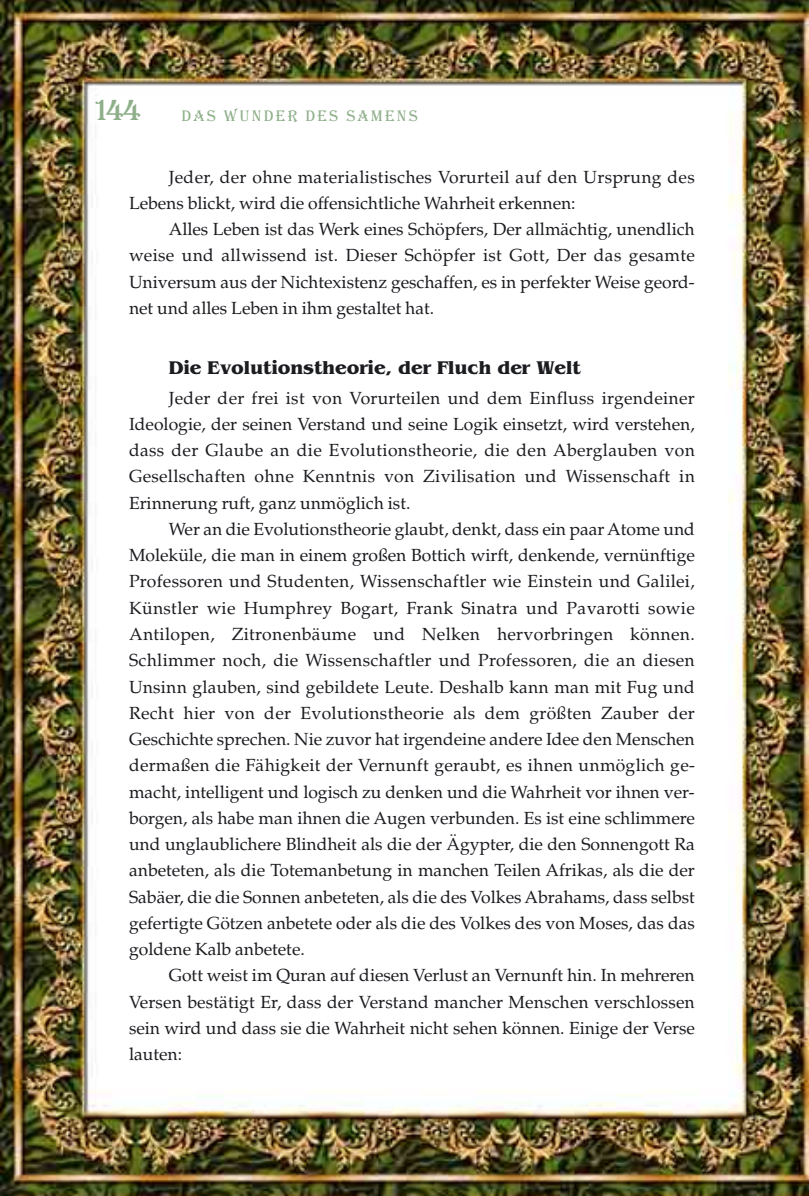
<style>
.page{position:relative;width:809px;height:1196px;background:#fff}
.page>*{position:absolute;margin:0;border:0;box-sizing:border-box;transform-origin:0 0}
.t1{font:42px "Algerian T";color:#8eaf89}
.t2{font:700 19.25px "Benquiat";color:#1b1c20}
.t3{font:17.5px/26.2px "Palatino Turk";color:#1b1c20;text-align:justify}
.t4{font:15.75px "Algerian T";letter-spacing:.15em;color:#8eaf89}
</style>
<div class="page">
<img style="left:1px;top:0;width:807px;height:1196px">
<h1 class="t1" style="left:96px;top:81px;width:46px">144</h1>
<p class="t4" style="left:181px;top:106px;width:238px">DAS WUNDER DES SAMENS</p>
<p class="t3" style="left:129px;top:166px;width:567px;text-indent:40px">Jeder, der ohne materialistisches Vorurteil auf den Ursprung des<br>Lebens blickt, wird die offensichtliche Wahrheit erkennen:</p>
<p class="t3" style="left:129px;top:219px;width:567px;text-indent:40px">Alles Leben ist das Werk eines Schöpfers, Der allmächtig, unendlich weise und allwissend ist. Dieser Schöpfer ist Gott, Der das gesamte Universum aus der Nichtexistenz geschaffen, es in perfekter Weise geord&shy;net und alles Leben in ihm gestaltet hat.</p>
<p class="t2" style="left:169px;top:359px;width:414px">Die Evolutionstheorie, der Fluch der Welt</p>
<p class="t3" style="left:129px;top:387px;width:567px;text-indent:40px">Jeder der frei ist von Vorurteilen und dem Einfluss irgendeiner Ideologie, der seinen Verstand und seine Logik einsetzt, wird verstehen, dass der Glaube an die Evolutionstheorie, die den Aberglauben von Gesellschaften ohne Kenntnis von Zivilisation und Wissenschaft in Erinnerung ruft, ganz unmöglich ist.</p>
<p class="t3" style="left:129px;top:518px;width:567px;text-indent:40px">Wer an die Evolutionstheorie glaubt, denkt, dass ein paar Atome und Moleküle, die man in einem großen Bottich wirft, denkende, vernünftige Professoren und Studenten, Wissenschaftler wie Einstein und Galilei, Künstler wie Humphrey Bogart, Frank Sinatra und Pavarotti sowie Antilopen, Zitronenbäume und Nelken hervorbringen können.<br>Schlimmer noch, die Wissenschaftler und Professoren, die an diesen Unsinn glauben, sind gebildete Leute. Deshalb kann man mit Fug und Recht hier von der Evolutionstheorie als dem größten Zauber der Geschichte sprechen. Nie zuvor hat irgendeine andere Idee den Menschen dermaßen die Fähigkeit der Vernunft geraubt, es ihnen unmöglich ge&shy;macht, intelligent und logisch zu denken und die Wahrheit vor ihnen ver&shy;borgen, als habe man ihnen die Augen verbunden. Es ist eine schlimmere und unglaublichere Blindheit als die der Ägypter, die den Sonnengott Ra anbeteten, als die Totemanbetung in manchen Teilen Afrikas, als die der Sabäer, die die Sonnen anbeteten, als die des Volkes Abrahams, dass selbst gefertigte Götzen anbetete oder als die des Volkes des von Moses, das das goldene Kalb anbetete.</p>
<p class="t3" style="left:129px;top:965px;width:567px;text-indent:40px">Gott weist im Quran auf diesen Verlust an Vernunft hin. In mehreren Versen bestätigt Er, dass der Verstand mancher Menschen verschlossen sein wird und dass sie die Wahrheit nicht sehen können. Einige der Verse lauten:</p>
</div>
